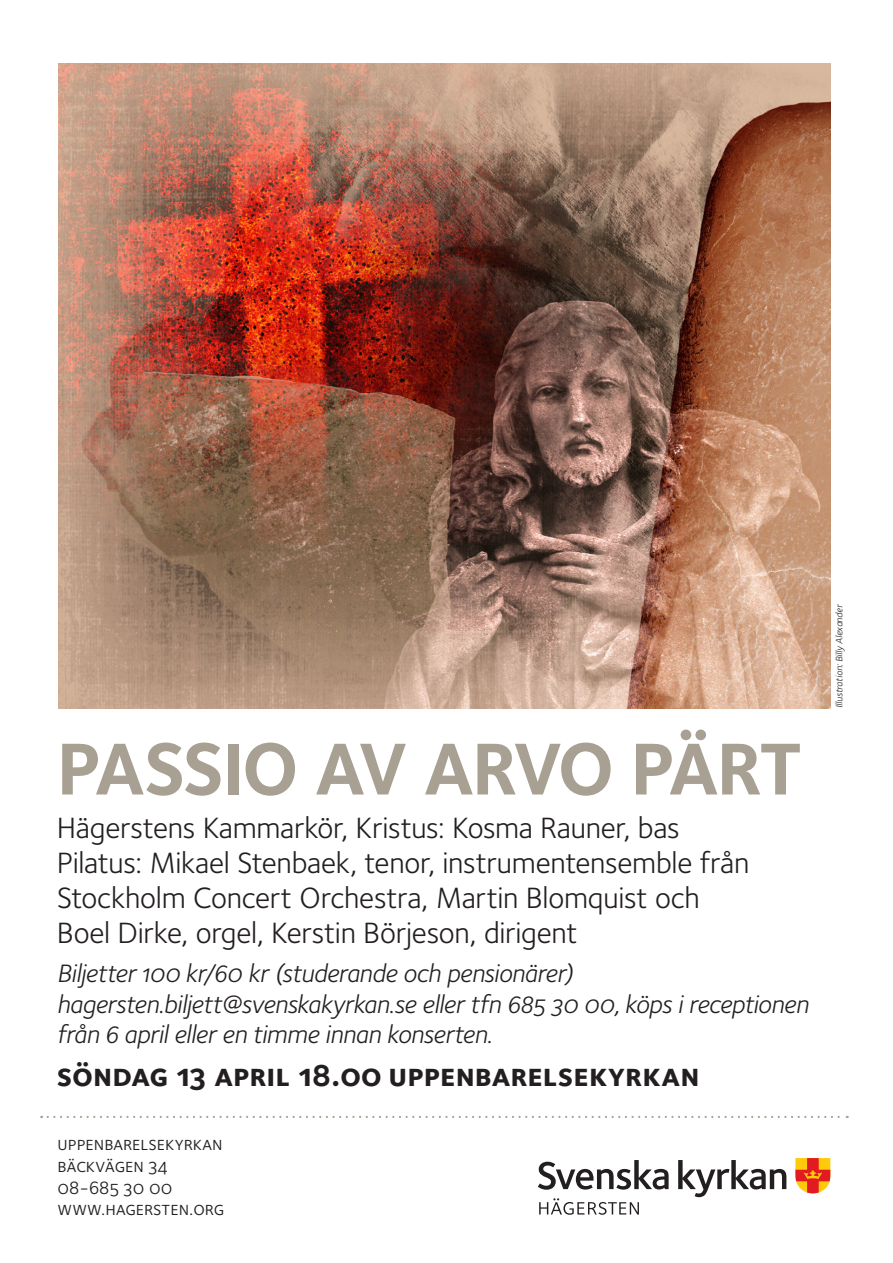
<style>
.page{position:relative;width:893px;height:1263px;background:#fff}
.page>*{position:absolute;margin:0;border:0;box-sizing:border-box;transform-origin:0 0}
.t1{font:76.05px "Foundry Sterling Bold OSF";letter-spacing:-.04em;color:#a8a092}
.t2{font:32.55px "Foundry Sterling Bold Expert";color:#231f20}
.t3{font:30.45px/34.8px "Foundry Sterling";letter-spacing:-.01em;color:#231f20}
.t4{font:26.1px/30.5px "Foundry Sterling Book Italic OSF";letter-spacing:-.02em;color:#231f20}
.t5{font:19.5px/21.8px "Foundry Sterling Book Expert";color:#231f20}
.t6{font:9.75px "Foundry Sterling Book Italic OSF";letter-spacing:-.005em;color:#231f20}
</style>
<div class="page">
<svg style="left:539px;top:1198px;width:100px;height:17px"></svg>
<svg style="left:538px;top:1160px;width:131px;height:30px"></svg>
<svg style="left:678px;top:1160px;width:108px;height:37px"></svg>
<svg style="left:795px;top:1158px;width:35px;height:35px"></svg>
<svg style="left:48px;top:1116px;width:800px;height:2px"></svg>
<img style="left:58px;top:64px;width:772px;height:644px">
<p class="t1" style="left:57px;top:723px;width:746px">PASSIO AV ARVO PÄRT</p>
<p class="t3" style="left:57px;top:811px;width:694px">Hägerstens Kammarkör, Kristus: Kosma Rauner, bas Pilatus: Mikael Stenbaek, tenor, instrumentensemble från Stockholm Concert Orchestra, Martin Blomquist och Boel Dirke, orgel, Kerstin Börjeson, dirigent</p>
<p class="t4" style="left:57px;top:958px;width:753px">Biljetter 100 kr/60 kr (studerande och pensionärer) hagersten.biljett@svenskakyrkan.se eller tfn 685 30 00, köps i receptionen från 6 april eller en timme innan konserten.</p>
<p class="t2" style="left:57px;top:1055px;width:644px">söndag 13 april 18.00 uppenbarelsekyrkan</p>
<p class="t5" style="left:58px;top:1133px;width:168px">uppenbarelsekyrkan bäckvägen 34<br>08-685 30 00 www.hagersten.org</p>
<p class="t6" style="left:834px;top:708px;width:106px;rotate:-90deg">Illustration: Billy Alexander</p>
</div>
